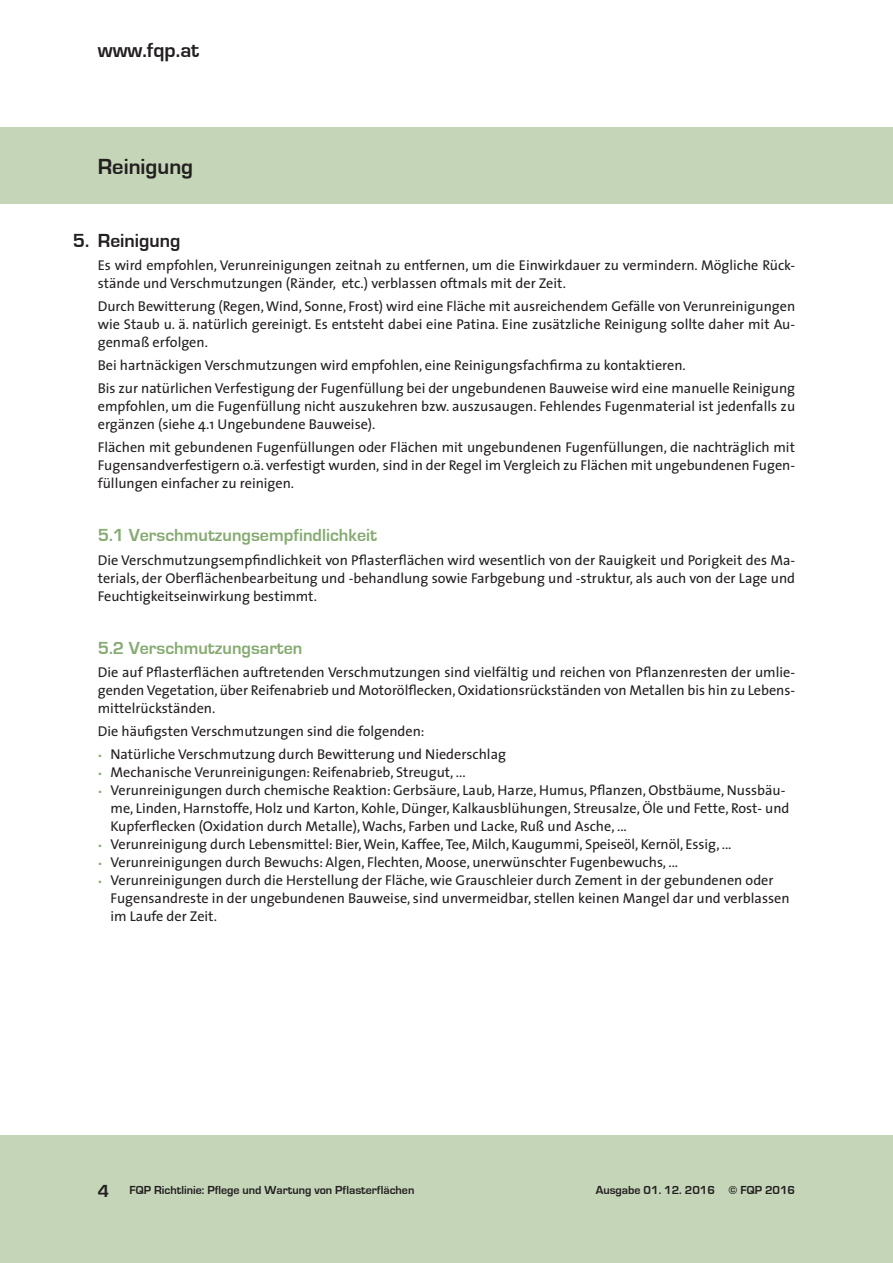
<style>
.page{position:relative;width:893px;height:1263px;background:#fff}
.page>*{position:absolute;margin:0;border:0;box-sizing:border-box;transform-origin:0 0}
.t1{font:700 22.5px "Eurostile";color:#231f20}
.t2{font:700 21px "Eurostile";color:#231f20}
.t3{font:700 19.5px "Eurostile";color:#231f20}
.t4{font:700 18px "Eurostile";color:#86ab72}
.t5{font:14.25px/18px "The Sans";color:#231f20}
.t6{font:700 12px "Eurostile";color:#231f20}
.s1{font-size:10.65px;color:#86ab72}
.s2{font-size:18px}
</style>
<div class="page">
<div style="left:0;top:1135px;width:893px;height:128px;background:#c4d5b8"></div>
<div style="left:0;top:128px;width:893px;height:76px;background:#c4d5b8"></div>
<h2 class="t2" style="left:98px;top:38px;width:103px">www.fqp.at</h2>
<h1 class="t1" style="left:98px;top:154px;width:97px">Reinigung</h1>
<h3 class="t3" style="left:73px;top:230px;width:109px">5. Reinigung</h3>
<p class="t5" style="left:98px;top:256px;width:699px">Es wird empfohlen, Verunreinigungen zeitnah zu entfernen, um die Einwirkdauer zu vermindern. Mögliche Rück&shy;stände und Verschmutzungen (Ränder, etc.) verblassen oftmals mit der Zeit.</p>
<p class="t5" style="left:98px;top:297px;width:699px;text-align:justify">Durch Bewitterung (Regen, Wind, Sonne, Frost) wird eine Fläche mit ausreichendem Gefälle von Verunreinigungen wie Staub u. ä. natürlich gereinigt. Es entsteht dabei eine Patina. Eine zusätzliche Reinigung sollte daher mit Au&shy;genmaß erfolgen.</p>
<p class="t5" style="left:98px;top:353px;width:699px;line-height:23.1px">Bei hartnäckigen Verschmutzungen wird empfohlen, eine Reinigungsfachfirma zu kontaktieren.<br>Bis zur natürlichen Verfestigung der Fugenfüllung bei der ungebundenen Bauweise wird eine manuelle Reinigung</p>
<p class="t5" style="left:98px;top:397px;width:699px">empfohlen, um die Fugenfüllung nicht auszukehren bzw. auszusaugen. Fehlendes Fugenmaterial ist jedenfalls zu ergänzen (siehe 4.1 Ungebundene Bauweise).</p>
<p class="t5" style="left:98px;top:438px;width:699px;text-align:justify">Flächen mit gebundenen Fugenfüllungen oder Flächen mit ungebundenen Fugenfüllungen, die nachträglich mit Fugensandverfestigern o.ä. verfestigt wurden, sind in der Regel im Vergleich zu Flächen mit ungebundenen Fugen&shy;füllungen einfacher zu reinigen.</p>
<p class="t4" style="left:98px;top:526px;width:281px">5.1 Verschmutzungsempfindlichkeit</p>
<p class="t5" style="left:98px;top:550px;width:699px;text-align:justify">Die Verschmutzungsempfindlichkeit von Pflasterflächen wird wesentlich von der Rauigkeit und Porigkeit des Ma&shy;terials, der Oberflächenbearbeitung und -behandlung sowie Farbgebung und -struktur, als auch von der Lage und Feuchtigkeitseinwirkung bestimmt.</p>
<p class="t4" style="left:98px;top:638px;width:206px">5.2 Verschmutzungsarten</p>
<p class="t5" style="left:98px;top:662px;width:699px;text-align:justify">Die auf Pflasterflächen auftretenden Verschmutzungen sind vielfältig und reichen von Pflanzenresten der umlie&shy;genden Vegetation, über Reifenabrieb und Motorölflecken, Oxidationsrückständen von Metallen bis hin zu Lebens&shy;mittelrückständen.</p>
<p class="t5" style="left:98px;top:721px;width:328px">Die häufigsten Verschmutzungen sind die folgenden:</p>
<p class="t5" style="left:98px;top:745px;width:410px"><span class="s1">•</span> Natürliche Verschmutzung durch Bewitterung und Niederschlag</p>
<p class="t5" style="left:98px;top:763px;width:369px"><span class="s1">•</span> Mechanische Verunreinigungen: Reifenabrieb, Streugut, ...</p>
<p class="t5" style="left:111px;top:781px;width:680px;text-indent:-13px"><span class="s1">•</span> Verunreinigungen durch chemische Reaktion: Gerbsäure, Laub, Harze, Humus, Pflanzen, Obstbäume, Nussbäu&shy;me, Linden, Harnstoffe, Holz und Karton, Kohle, Dünger, Kalkausblühungen, Streusalze, Öle und Fette, Rost- und<br>Kupferflecken (Oxidation durch Metalle), Wachs, Farben und Lacke, Ruß und Asche, ...</p>
<p class="t5" style="left:98px;top:835px;width:635px"><span class="s1">•</span> Verunreinigung durch Lebensmittel: Bier, Wein, Kaffee, Tee, Milch, Kaugummi, Speiseöl, Kernöl, Essig, ...</p>
<p class="t5" style="left:98px;top:853px;width:582px"><span class="s1">•</span> Verunreinigungen durch Bewuchs: Algen, Flechten, Moose, unerwünschter Fugenbewuchs, ...</p>
<p class="t5" style="left:111px;top:871px;width:680px;text-indent:-13px"><span class="s1">•</span> Verunreinigungen durch die Herstellung der Fläche, wie Grauschleier durch Zement in der gebundenen oder<br>Fugensandreste in der ungebundenen Bauweise, sind unvermeidbar, stellen keinen Mangel dar und verblassen im Laufe der Zeit.</p>
<p class="t6" style="left:98px;top:1184px;width:318px"><span class="s2">4</span> FQP Richtlinie: Pflege und Wartung von Pflasterflächen</p>
<p class="t6" style="left:596px;top:1184px;width:201px">Ausgabe 01. 12. 2016 © FQP 2016</p>
</div>
